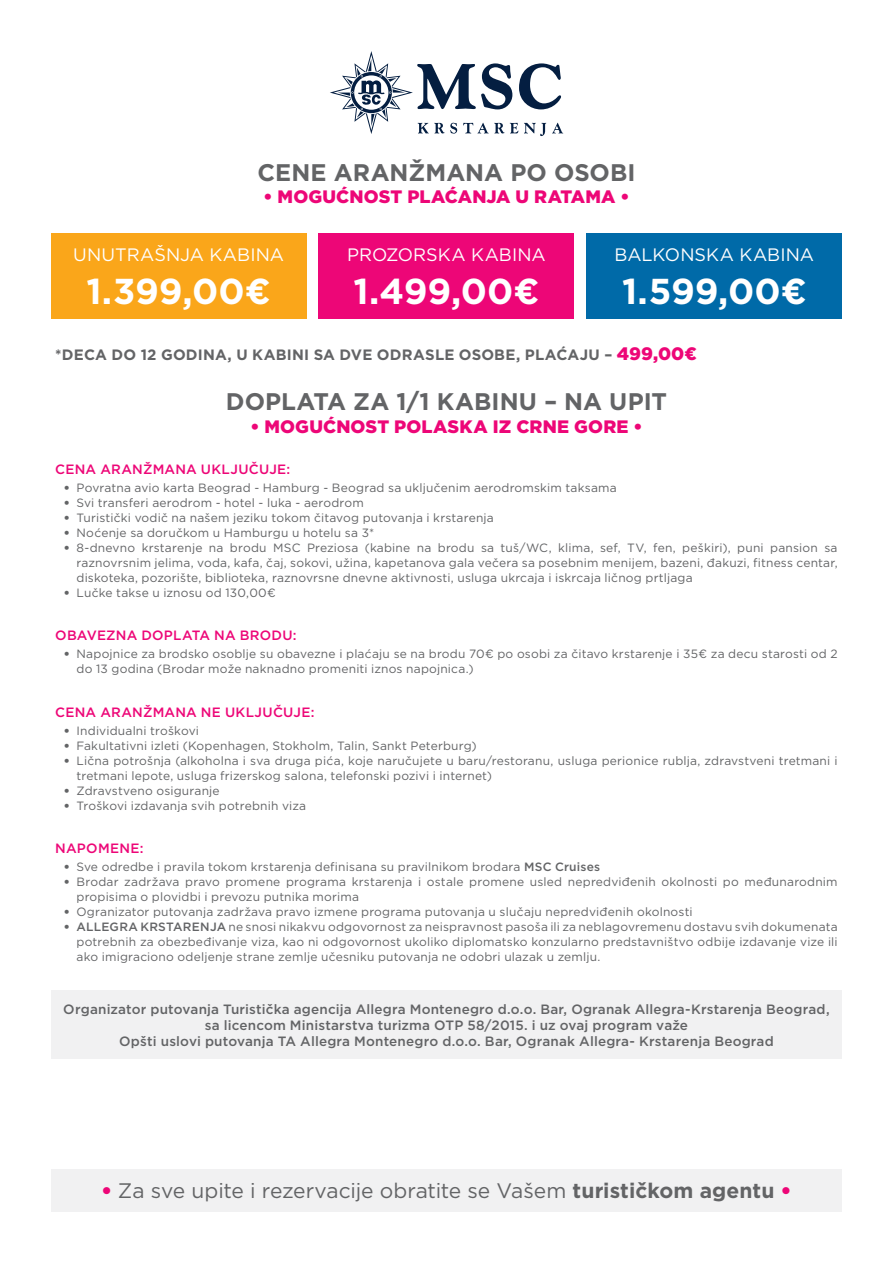
<style>
.page{position:relative;width:893px;height:1263px;background:#fff}
.page>*{position:absolute;margin:0;border:0;box-sizing:border-box;transform-origin:0 0}
.t1{font:700 36px "Gotham";color:#fff}
.t2{font:700 24px "Gotham";color:#636466}
.t3{font:21px "Gotham";letter-spacing:-.01em;color:#636466}
.t4{font:900 18px "Gotham";letter-spacing:.005em;color:#ed0677}
.t5{font:18px "Gotham";letter-spacing:.005em;color:#fff}
.t6{font:700 15px "Gotham";letter-spacing:.015em;color:#636466}
.t7{font:500 13.5px/16.2px "Gotham";letter-spacing:.01em;color:#636466;text-align:center}
.t8{font:500 13.5px "Gotham";letter-spacing:.015em;color:#ed0677}
.t9{font:12px/15px "Gotham";letter-spacing:.015em;color:#636466}
.s1{font-weight:900;font-size:18px;color:#ed0677}
.s2{font-weight:900}
.s3{font-weight:500}
.s4{font-weight:900;color:#ed0677}
.s5{font-weight:700}
</style>
<div class="page">
<div style="left:587px;top:234px;width:255px;height:85px;background:#006aa8"></div>
<div style="left:319px;top:234px;width:255px;height:85px;background:#ed0677"></div>
<div style="left:51px;top:234px;width:255px;height:85px;background:#faa61a"></div>
<svg style="left:330px;top:51px;width:233px;height:85px"></svg>
<div style="left:51px;top:991px;width:791px;height:68px;background:#f1f1f2"></div>
<div style="left:51px;top:1169px;width:791px;height:43px;background:#f1f1f2"></div>
<h2 class="t2" style="left:257px;top:156px;width:380px">CENE ARANŽMANA PO OSOBI</h2>
<h3 class="t4" style="left:264px;top:185px;width:367px">• MOGUĆNOST PLAĆANJA U RATAMA •</h3>
<h3 class="t5" style="left:73px;top:243px;width:212px">UNUTRAŠNJA KABINA</h3>
<h1 class="t1" style="left:86px;top:267px;width:186px">1.399,00€</h1>
<p class="t6" style="left:55px;top:345px;width:643px">*DECA DO 12 GODINA, U KABINI SA DVE ODRASLE OSOBE, PLAĆAJU – <span class="s1">499,00€</span></p>
<h2 class="t2" style="left:226px;top:386px;width:443px">DOPLATA ZA 1/1 KABINU – NA UPIT</h2>
<h3 class="t4" style="left:250px;top:414px;width:394px">• MOGUĆNOST POLASKA IZ CRNE GORE •</h3>
<p class="t8" style="left:55px;top:461px;width:237px">CENA ARANŽMANA UKLJUČUJE:</p>
<p class="t9" style="left:64px;top:480px;width:555px"><span class="s2">•</span> Povratna avio karta Beograd - Hamburg - Beograd sa uključenim aerodromskim taksama</p>
<p class="t9" style="left:64px;top:495px;width:302px"><span class="s2">•</span> Svi transferi aerodrom - hotel - luka - aerodrom</p>
<p class="t9" style="left:64px;top:510px;width:432px"><span class="s2">•</span> Turistički vodič na našem jeziku tokom čitavog putovanja i krstarenja</p>
<p class="t9" style="left:64px;top:525px;width:312px"><span class="s2">•</span> Noćenje sa doručkom u Hamburgu u hotelu sa 3*</p>
<p class="t9" style="left:77px;top:540px;width:763px;text-align:justify;text-indent:-13px"><span class="s2">•</span> 8-dnevno krstarenje na brodu MSC Preziosa (kabine na brodu sa tuš/WC, klima, sef, TV, fen, peškiri), puni pansion sa raznovrsnim jelima, voda, kafa, čaj, sokovi, užina, kapetanova gala večera sa posebnim menijem, bazeni, đakuzi, fitness centar, diskoteka, pozorište, biblioteka, raznovrsne dnevne aktivnosti, usluga ukrcaja i iskrcaja ličnog prtljaga</p>
<p class="t9" style="left:64px;top:585px;width:214px"><span class="s2">•</span> Lučke takse u iznosu od 130,00€</p>
<p class="t8" style="left:55px;top:626px;width:243px">OBAVEZNA DOPLATA NA BRODU:</p>
<p class="t9" style="left:77px;top:646px;width:763px;text-indent:-13px"><span class="s2">•</span> Napojnice za brodsko osoblje su obavezne i plaćaju se na brodu 70€ po osobi za čitavo krstarenje i 35€ za decu starosti od 2 do 13 godina (Brodar može naknadno promeniti iznos napojnica.)</p>
<p class="t8" style="left:55px;top:703px;width:261px">CENA ARANŽMANA NE UKLJUČUJE:</p>
<p class="t9" style="left:64px;top:723px;width:137px"><span class="s2">•</span> Individualni troškovi</p>
<p class="t9" style="left:64px;top:738px;width:415px"><span class="s2">•</span> Fakultativni izleti (Kopenhagen, Stokholm, Talin, Sankt Peterburg)</p>
<p class="t9" style="left:77px;top:753px;width:763px;text-indent:-13px"><span class="s2">•</span> Lična potrošnja (alkoholna i sva druga pića, koje naručujete u baru/restoranu, usluga perionice rublja, zdravstveni tretmani i tretmani lepote, usluga frizerskog salona, telefonski pozivi i internet)</p>
<p class="t9" style="left:64px;top:783px;width:157px"><span class="s2">•</span> Zdravstveno osiguranje</p>
<p class="t9" style="left:64px;top:798px;width:244px"><span class="s2">•</span> Troškovi izdavanja svih potrebnih viza</p>
<p class="t8" style="left:55px;top:839px;width:90px">NAPOMENE:</p>
<p class="t9" style="left:64px;top:859px;width:538px"><span class="s2">•</span> Sve odredbe i pravila tokom krstarenja definisana su pravilnikom brodara <span class="s3">MSC Cruises</span></p>
<p class="t9" style="left:77px;top:874px;width:763px;text-indent:-13px"><span class="s2">•</span> Brodar zadržava pravo promene programa krstarenja i ostale promene usled nepredviđenih okolnosti po međunarodnim propisima o plovidbi i prevozu putnika morima</p>
<p class="t9" style="left:64px;top:904px;width:630px"><span class="s2">•</span> Ogranizator putovanja zadržava pravo izmene programa putovanja u slučaju nepredviđenih okolnosti</p>
<p class="t9" style="left:77px;top:919px;width:763px;text-align:justify;text-indent:-13px"><span class="s2">•</span> <span class="s3">ALLEGRA KRSTARENJA</span> ne snosi nikakvu odgovornost za neispravnost pasoša ili za neblagovremenu dostavu svih dokumenata potrebnih za obezbeđivanje viza, kao ni odgovornost ukoliko diplomatsko konzularno predstavništvo odbije izdavanje vize ili ako imigraciono odeljenje strane zemlje učesniku putovanja ne odobri ulazak u zemlju.</p>
<h3 class="t5" style="left:347px;top:243px;width:200px">PROZORSKA KABINA</h3>
<h1 class="t1" style="left:354px;top:267px;width:187px">1.499,00€</h1>
<h3 class="t5" style="left:615px;top:243px;width:201px">BALKONSKA KABINA</h3>
<h1 class="t1" style="left:622px;top:267px;width:186px">1.599,00€</h1>
<p class="t7" style="left:63px;top:1001px;width:768px">Organizator putovanja Turistička agencija Allegra Montenegro d.o.o. Bar, Ogranak Allegra-Krstarenja Beograd, sa licencom Ministarstva turizma OTP 58/2015. i uz ovaj program važe<br>Opšti uslovi putovanja TA Allegra Montenegro d.o.o. Bar, Ogranak Allegra- Krstarenja Beograd</p>
<h3 class="t3" style="left:102px;top:1177px;width:691px"><span class="s4">•</span> Za sve upite i rezervacije obratite se Vašem <span class="s5">turističkom agentu</span> <span class="s4">•</span></h3>
</div>
